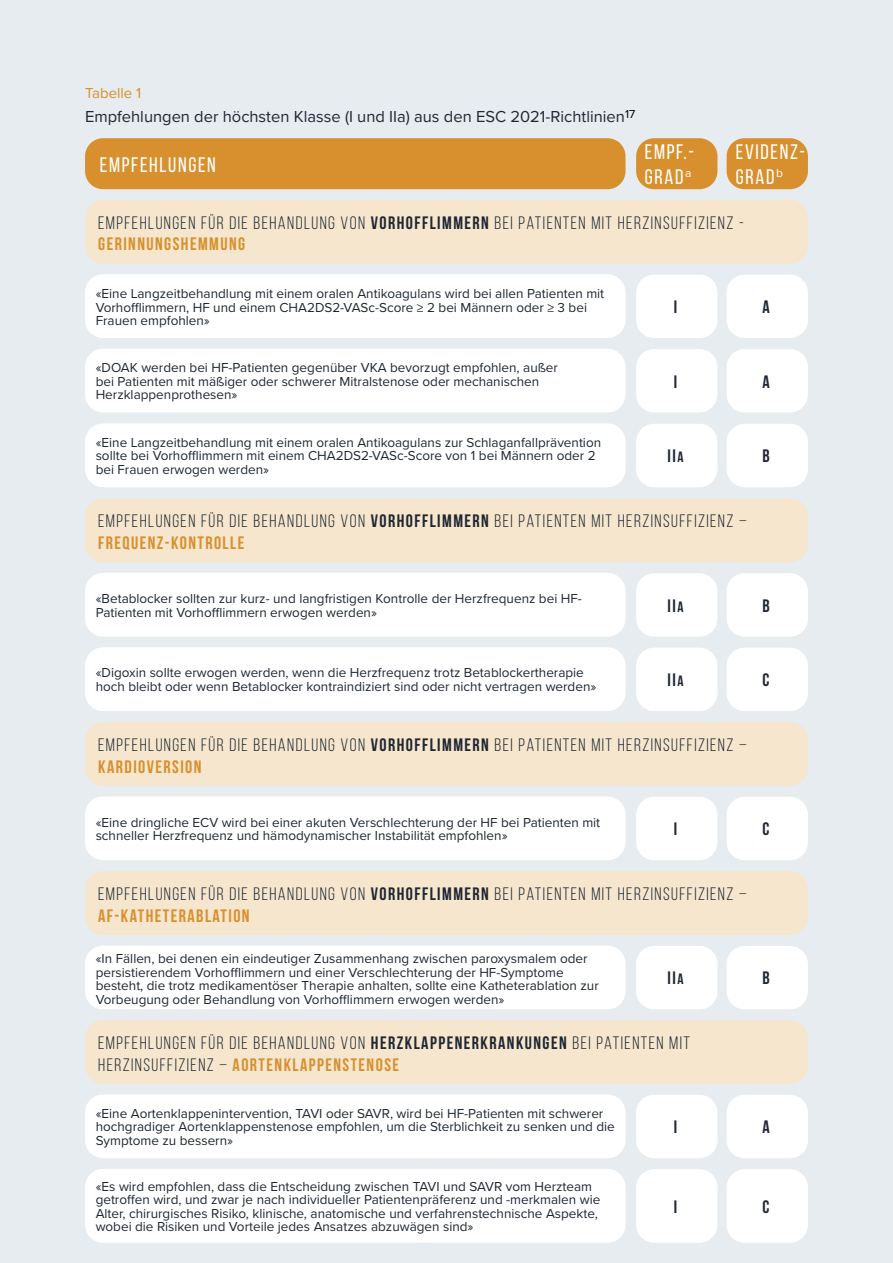
<style>
.page{position:relative;width:893px;height:1263px;background:#e7ecf0}
.page>*{position:absolute;margin:0;border:0;box-sizing:border-box;transform-origin:0 0}
.t1{font:21px/25.2px "Bebas Neue";letter-spacing:.08em;color:#fff}
.t2{font:18px/21.6px "Bebas Neue";letter-spacing:.08em;color:#1e2733}
.t3{font:700 18px "Bebas Neue";letter-spacing:.08em;color:#1e2733}
.t4{font:16.5px "Proxima Nova";color:#1e2733}
.t5{font:15px "Proxima Nova";color:#d7902d}
.t6{font:13.5px/13.5px "Proxima Nova";color:#1e2733}
.s1{font-weight:700}
.s2{font-weight:700;color:#d7902d}
.s3{font-size:15px}
</style>
<div class="page">
<div style="left:636px;top:138px;width:81px;height:51px;background:#d7902d;border-radius:18px"></div>
<div style="left:727px;top:138px;width:81px;height:51px;background:#d7902d;border-radius:18px"></div>
<div style="left:85px;top:138px;width:540px;height:51px;background:#d7902d;border-radius:18px"></div>
<div style="left:636px;top:275px;width:81px;height:63px;background:#fff;border-radius:18px"></div>
<div style="left:636px;top:573px;width:81px;height:64px;background:#fff;border-radius:18px"></div>
<div style="left:636px;top:946px;width:81px;height:63px;background:#fff;border-radius:18px"></div>
<div style="left:636px;top:797px;width:81px;height:63px;background:#fff;border-radius:18px"></div>
<div style="left:636px;top:349px;width:81px;height:63px;background:#fff;border-radius:18px"></div>
<div style="left:636px;top:648px;width:81px;height:63px;background:#fff;border-radius:18px"></div>
<div style="left:636px;top:424px;width:81px;height:63px;background:#fff;border-radius:18px"></div>
<div style="left:727px;top:275px;width:81px;height:63px;background:#fff;border-radius:18px"></div>
<div style="left:727px;top:573px;width:81px;height:64px;background:#fff;border-radius:18px"></div>
<div style="left:727px;top:946px;width:81px;height:63px;background:#fff;border-radius:18px"></div>
<div style="left:727px;top:797px;width:81px;height:63px;background:#fff;border-radius:18px"></div>
<div style="left:727px;top:349px;width:81px;height:63px;background:#fff;border-radius:18px"></div>
<div style="left:727px;top:648px;width:81px;height:63px;background:#fff;border-radius:18px"></div>
<div style="left:727px;top:424px;width:81px;height:63px;background:#fff;border-radius:18px"></div>
<div style="left:85px;top:200px;width:723px;height:64px;background:#f5e6cd;border-radius:18px"></div>
<div style="left:85px;top:498px;width:723px;height:64px;background:#f5e6cd;border-radius:18px"></div>
<div style="left:85px;top:871px;width:723px;height:64px;background:#f5e6cd;border-radius:18px"></div>
<div style="left:85px;top:722px;width:723px;height:64px;background:#f5e6cd;border-radius:18px"></div>
<div style="left:85px;top:274px;width:540px;height:64px;background:#fff;border-radius:18px"></div>
<div style="left:85px;top:573px;width:540px;height:64px;background:#fff;border-radius:18px"></div>
<div style="left:85px;top:945px;width:540px;height:64px;background:#fff;border-radius:18px"></div>
<div style="left:85px;top:796px;width:540px;height:64px;background:#fff;border-radius:18px"></div>
<div style="left:85px;top:349px;width:540px;height:63px;background:#fff;border-radius:18px"></div>
<div style="left:85px;top:647px;width:540px;height:64px;background:#fff;border-radius:18px"></div>
<div style="left:85px;top:423px;width:540px;height:64px;background:#fff;border-radius:18px"></div>
<div style="left:636px;top:1095px;width:81px;height:63px;background:#fff;border-radius:18px"></div>
<div style="left:636px;top:1169px;width:81px;height:74px;background:#fff;border-radius:18px"></div>
<div style="left:727px;top:1095px;width:81px;height:63px;background:#fff;border-radius:18px"></div>
<div style="left:727px;top:1169px;width:81px;height:74px;background:#fff;border-radius:18px"></div>
<div style="left:85px;top:1020px;width:723px;height:64px;background:#f5e6cd;border-radius:18px"></div>
<div style="left:85px;top:1094px;width:540px;height:64px;background:#fff;border-radius:18px"></div>
<div style="left:85px;top:1169px;width:540px;height:74px;background:#fff;border-radius:18px"></div>
<p class="t5" style="left:85px;top:82px;width:58px">Tabelle 1</p>
<p class="t4" style="left:85px;top:104px;width:552px">Empfehlungen der höchsten Klasse (I und IIa) aus den ESC 2021-Richtlinien<sup>17</sup></p>
<h1 class="t1" style="left:100px;top:152px;width:118px">EMPFEHLUNGEN</h1>
<h1 class="t1" style="left:645px;top:139px;width:51px">EMPF.-<br>GRAD<sup>a</sup></h1>
<h1 class="t1" style="left:736px;top:139px;width:71px">EVIDENZ-<br>GRAD<sup>b</sup></h1>
<h2 class="t2" style="left:98px;top:212px;width:647px">EMPFEHLUNGEN FÜR DIE BEHANDLUNG VON <span class="s1">VORHOFFLIMMERN</span> BEI PATIENTEN MIT HERZINSUFFIZIENZ -<br><span class="s2">GERINNUNGSHEMMUNG</span></h2>
<p class="t6" style="left:96px;top:286px;width:510px">«Eine Langzeitbehandlung mit einem oralen Antikoagulans wird bei allen Patienten mit<br>Vorhofflimmern, HF und einem CHA2DS2-VASc-Score ≥ 2 bei Männern oder ≥ 3 bei<br>Frauen empfohlen»</p>
<p class="t6" style="left:96px;top:360px;width:464px">«DOAK werden bei HF-Patienten gegenüber VKA bevorzugt empfohlen, außer bei Patienten mit mäßiger oder schwerer Mitralstenose oder mechanischen<br>Herzklappenprothesen»</p>
<p class="t6" style="left:96px;top:435px;width:507px">«Eine Langzeitbehandlung mit einem oralen Antikoagulans zur Schlaganfallprävention sollte bei Vorhofflimmern mit einem CHA2DS2-VASc-Score von 1 bei Männern oder 2 bei Frauen erwogen werden»</p>
<h2 class="t3" style="left:674px;top:297px;width:5px">I</h2>
<h2 class="t3" style="left:674px;top:371px;width:5px">I</h2>
<h2 class="t3" style="left:668px;top:446px;width:17px">II<span class="s3">A</span></h2>
<h2 class="t2" style="left:98px;top:510px;width:650px">EMPFEHLUNGEN FÜR DIE BEHANDLUNG VON <span class="s1">VORHOFFLIMMERN</span> BEI PATIENTEN MIT HERZINSUFFIZIENZ –<br><span class="s2">FREQUENZ-KONTROLLE</span></h2>
<h2 class="t3" style="left:762px;top:297px;width:9px">A</h2>
<h2 class="t3" style="left:762px;top:371px;width:9px">A</h2>
<h2 class="t3" style="left:762px;top:446px;width:9px">B</h2>
<p class="t6" style="left:96px;top:591px;width:488px">«Betablocker sollten zur kurz- und langfristigen Kontrolle der Herzfrequenz bei HF-<br>Patienten mit Vorhofflimmern erwogen werden»</p>
<h2 class="t3" style="left:668px;top:596px;width:17px">II<span class="s3">A</span></h2>
<h2 class="t3" style="left:762px;top:596px;width:9px">B</h2>
<p class="t6" style="left:96px;top:666px;width:502px">«Digoxin sollte erwogen werden, wenn die Herzfrequenz trotz Betablockertherapie hoch bleibt oder wenn Betablocker kontraindiziert sind oder nicht vertragen werden»</p>
<h2 class="t3" style="left:668px;top:670px;width:17px">II<span class="s3">A</span></h2>
<h2 class="t3" style="left:762px;top:670px;width:8px">C</h2>
<h2 class="t2" style="left:98px;top:734px;width:650px">EMPFEHLUNGEN FÜR DIE BEHANDLUNG VON <span class="s1">VORHOFFLIMMERN</span> BEI PATIENTEN MIT HERZINSUFFIZIENZ –<br><span class="s2">KARDIOVERSION</span></h2>
<p class="t6" style="left:96px;top:815px;width:506px">«Eine dringliche ECV wird bei einer akuten Verschlechterung der HF bei Patienten mit schneller Herzfrequenz und hämodynamischer Instabilität empfohlen»</p>
<h2 class="t3" style="left:674px;top:819px;width:5px">I</h2>
<h2 class="t3" style="left:762px;top:819px;width:8px">C</h2>
<h2 class="t2" style="left:98px;top:883px;width:650px">EMPFEHLUNGEN FÜR DIE BEHANDLUNG VON <span class="s1">VORHOFFLIMMERN</span> BEI PATIENTEN MIT HERZINSUFFIZIENZ –<br><span class="s2">AF-KATHETERABLATION</span></h2>
<p class="t6" style="left:96px;top:951px;width:505px">«In Fällen, bei denen ein eindeutiger Zusammenhang zwischen paroxysmalem oder persistierendem Vorhofflimmern und einer Verschlechterung der HF-Symptome besteht, die trotz medikamentöser Therapie anhalten, sollte eine Katheterablation zur Vorbeugung oder Behandlung von Vorhofflimmern erwogen werden»</p>
<h2 class="t3" style="left:668px;top:968px;width:17px">II<span class="s3">A</span></h2>
<h2 class="t2" style="left:98px;top:1032px;width:593px">EMPFEHLUNGEN FÜR DIE BEHANDLUNG VON <span class="s1">HERZKLAPPENERKRANKUNGEN</span> BEI PATIENTEN MIT<br>HERZINSUFFIZIENZ – <span class="s2">AORTENKLAPPENSTENOSE</span></h2>
<p class="t6" style="left:96px;top:1106px;width:521px">«Eine Aortenklappenintervention, TAVI oder SAVR, wird bei HF-Patienten mit schwerer hochgradiger Aortenklappenstenose empfohlen, um die Sterblichkeit zu senken und die<br>Symptome zu bessern»</p>
<p class="t6" style="left:96px;top:1179px;width:506px">«Es wird empfohlen, dass die Entscheidung zwischen TAVI und SAVR vom Herzteam getroffen wird, und zwar je nach individueller Patientenpräferenz und -merkmalen wie Alter, chirurgisches Risiko, klinische, anatomische und verfahrenstechnische Aspekte, wobei die Risiken und Vorteile jedes Ansatzes abzuwägen sind»</p>
<h2 class="t3" style="left:674px;top:1117px;width:5px">I</h2>
<h2 class="t3" style="left:674px;top:1197px;width:5px">I</h2>
<h2 class="t3" style="left:762px;top:968px;width:9px">B</h2>
<h2 class="t3" style="left:762px;top:1117px;width:9px">A</h2>
<h2 class="t3" style="left:762px;top:1197px;width:8px">C</h2>
</div>
